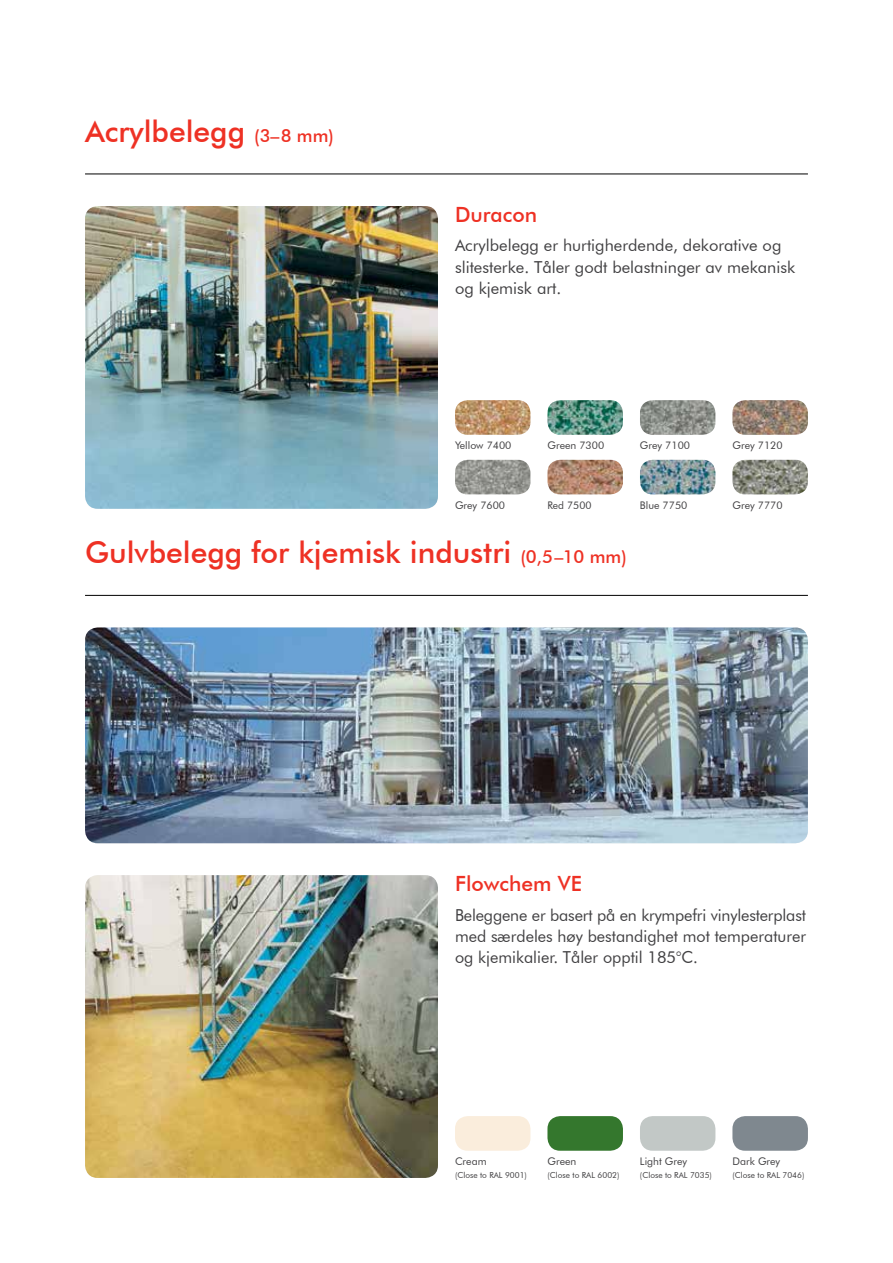
<style>
.page{position:relative;width:893px;height:1263px;background:#fff}
.page>*{position:absolute;margin:0;border:0;box-sizing:border-box;transform-origin:0 0}
.t1{font:500 30px "Futura BT";color:#ee3124}
.t2{font:500 21px "Futura BT";color:#ee3124}
.t3{font:16.5px/21px "Futura BT";color:#414042;text-align:justify}
.t4{font:10.5px "Futura BT";color:#414042}
.t5{font:8.25px "Futura BT";color:#414042}
.s1{font-size:18px}
</style>
<div class="page">
<img style="left:455px;top:400px;width:75px;height:35px">
<img style="left:455px;top:460px;width:75px;height:34px">
<img style="left:640px;top:400px;width:75px;height:35px">
<img style="left:547px;top:400px;width:76px;height:35px">
<img style="left:732px;top:400px;width:76px;height:35px">
<img style="left:547px;top:460px;width:76px;height:34px">
<img style="left:640px;top:460px;width:75px;height:34px">
<img style="left:732px;top:460px;width:76px;height:34px">
<img style="left:85px;top:875px;width:353px;height:303px">
<img style="left:85px;top:627px;width:723px;height:216px">
<hr style="left:85px;top:595px;width:723px;height:1px;background:#000">
<img style="left:85px;top:206px;width:353px;height:303px">
<hr style="left:85px;top:174px;width:723px;height:1px;background:#000">
<div style="left:455px;top:1116px;width:75px;height:35px;background:#faeddc;border-radius:13px"></div>
<div style="left:640px;top:1116px;width:75px;height:35px;background:#c2c8c6;border-radius:13px"></div>
<div style="left:732px;top:1116px;width:76px;height:35px;background:#7f888f;border-radius:13px"></div>
<div style="left:547px;top:1116px;width:76px;height:35px;background:#34772d;border-radius:13px"></div>
<h1 class="t1" style="left:85px;top:113px;width:250px">Acrylbelegg <span class="s1">(3–8 mm)</span></h1>
<p class="t2" style="left:455px;top:202px;width:84px">Duracon</p>
<p class="t3" style="left:455px;top:235px;width:342px;text-align:left">Acrylbelegg er hurtigherdende, dekorative og slitesterke. Tåler godt belastninger av mekanisk og kjemisk art.</p>
<p class="t4" style="left:455px;top:439px;width:58px">Yellow 7400</p>
<p class="t4" style="left:455px;top:499px;width:52px">Grey 7600</p>
<p class="t4" style="left:547px;top:439px;width:58px">Green 7300</p>
<p class="t4" style="left:640px;top:439px;width:52px">Grey 7100</p>
<p class="t4" style="left:732px;top:439px;width:52px">Grey 7120</p>
<p class="t4" style="left:547px;top:499px;width:46px">Red 7500</p>
<p class="t4" style="left:640px;top:499px;width:49px">Blue 7750</p>
<p class="t4" style="left:732px;top:499px;width:52px">Grey 7770</p>
<h1 class="t1" style="left:85px;top:534px;width:543px">Gulvbelegg for kjemisk industri <span class="s1">(0,5–10 mm)</span></h1>
<p class="t2" style="left:455px;top:871px;width:129px">Flowchem VE</p>
<p class="t3" style="left:455px;top:904px;width:353px">Beleggene er basert på en krympefri vinylesterplast med særdeles høy bestandighet mot temperaturer og kjemikalier. Tåler opptil 185°C.</p>
<p class="t4" style="left:455px;top:1155px;width:33px">Cream</p>
<p class="t5" style="left:455px;top:1170px;width:73px">(Close to RAL 9001)</p>
<p class="t4" style="left:547px;top:1155px;width:30px">Green</p>
<p class="t5" style="left:547px;top:1170px;width:73px">(Close to RAL 6002)</p>
<p class="t4" style="left:640px;top:1155px;width:49px">Light Grey</p>
<p class="t5" style="left:640px;top:1170px;width:73px">(Close to RAL 7035)</p>
<p class="t4" style="left:732px;top:1155px;width:49px">Dark Grey</p>
<p class="t5" style="left:732px;top:1170px;width:73px">(Close to RAL 7046)</p>
</div>
